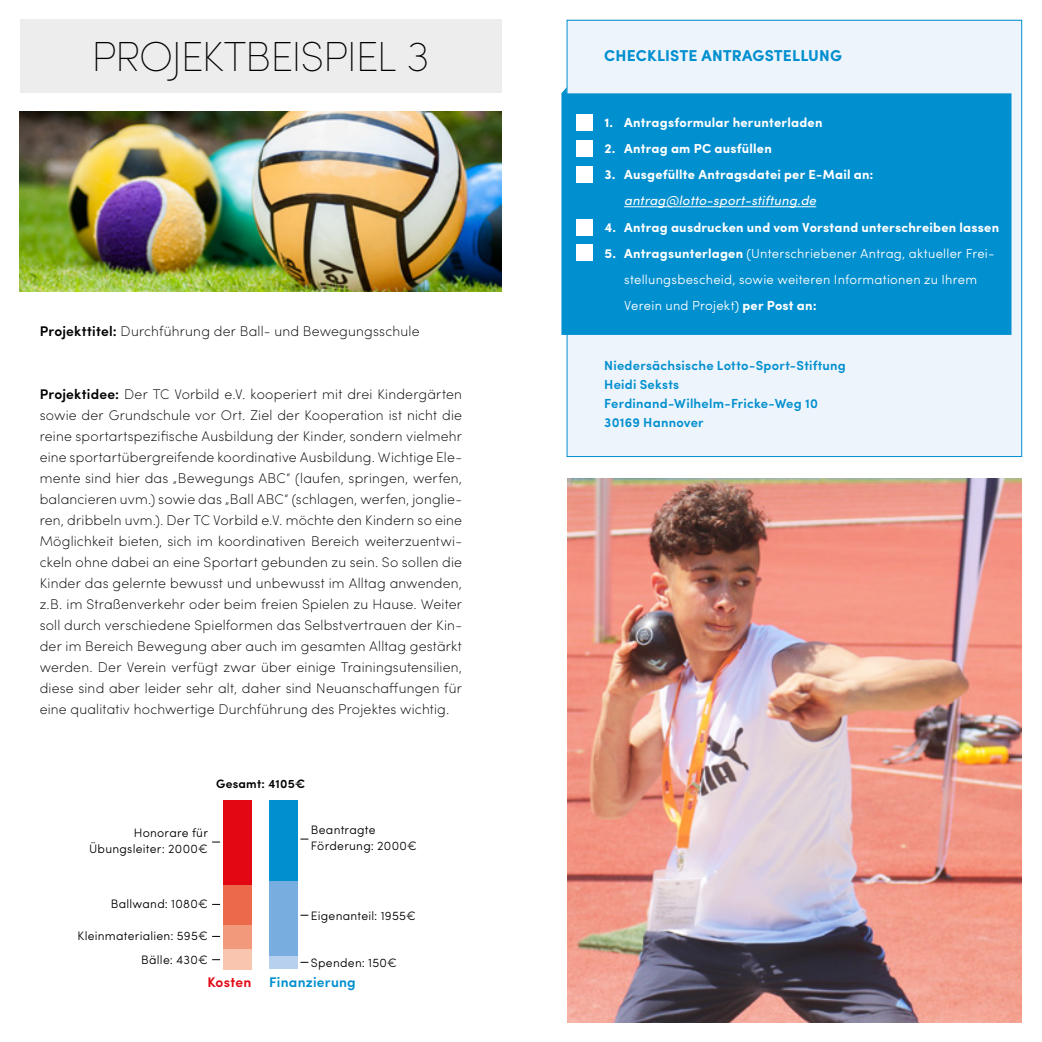
<style>
.page{position:relative;width:1042px;height:1042px;background:#fff}
.page>*{position:absolute;margin:0;border:0;box-sizing:border-box;transform-origin:0 0}
.t1{font:200 42.18px "Sofia Pro";letter-spacing:-.03em;color:#000}
.t2{font:700 15.75px "Sofia Pro";letter-spacing:.01em;color:#008fcf}
.t3{font:200 14px/21px "Sofia Pro";letter-spacing:.015em;color:#000;text-align:justify}
.t4{font:600 14px "Sofia Pro";letter-spacing:.015em;color:#008fcf}
.t5{font:600 14px "Sofia Pro";letter-spacing:.015em;color:#e30613}
.t6{font:700 13.12px "Sofia Pro";letter-spacing:.02em;color:#fff}
.t7{font:300 13.12px/26.2px "Sofia Pro";letter-spacing:.015em;color:#fff}
.t8{font:600 13.12px/19.2px "Sofia Pro";letter-spacing:.02em;color:#008fcf}
.t9{font:italic 13.12px "Sofia Pro";letter-spacing:.01em;color:#fff}
.t10{font:300 12.25px/15.8px "Sofia Pro";letter-spacing:.02em;color:#000;text-align:right}
.t11{font:600 12.25px "Sofia Pro";letter-spacing:.02em;color:#000}
.s1{font-weight:600}
.s2{font-weight:700}
</style>
<div class="page">
<div style="left:567px;top:20px;width:454px;height:437px;background:#eef4fb"></div>
<div style="left:561px;top:88px;width:450px;height:247px;background:#008fcf"></div>
<hr style="left:624px;top:206px;width:192px;height:1px;background:#fff">
<img style="left:567px;top:479px;width:454px;height:543px">
<div style="left:20px;top:20px;width:481px;height:73px;background:#ededed"></div>
<img style="left:20px;top:112px;width:481px;height:179px">
<div style="left:269px;top:877px;width:28px;height:92px;background:#b7d0ee"></div>
<div style="left:269px;top:861px;width:28px;height:94px;background:#78aedf"></div>
<div style="left:269px;top:800px;width:28px;height:80px;background:#008fcf"></div>
<div style="left:223px;top:904px;width:28px;height:45px;background:#f3997b"></div>
<div style="left:223px;top:949px;width:28px;height:20px;background:#f9c5af"></div>
<div style="left:223px;top:820px;width:28px;height:104px;background:#ed694b"></div>
<div style="left:223px;top:800px;width:28px;height:84px;background:#e30613"></div>
<div style="left:577px;top:115px;width:16px;height:16px;background:#fff"></div>
<div style="left:577px;top:140px;width:16px;height:17px;background:#fff"></div>
<div style="left:577px;top:219px;width:16px;height:16px;background:#fff"></div>
<div style="left:577px;top:166px;width:16px;height:16px;background:#fff"></div>
<div style="left:577px;top:245px;width:16px;height:16px;background:#fff"></div>
<h1 class="t1" style="left:91px;top:28px;width:340px">PROJEKTBEISPIEL 3</h1>
<p class="t3" style="left:40px;top:320px;width:381px"><span class="s1">Projekttitel:</span> Durchführung der Ball- und Bewegungsschule</p>
<p class="t3" style="left:40px;top:383px;width:424px"><span class="s1">Projektidee:</span> Der TC Vorbild e.V. kooperiert mit drei Kindergärten sowie der Grundschule vor Ort. Ziel der Kooperation ist nicht die reine sportartspezifische Ausbildung der Kinder, sondern vielmehr eine sportartübergreifende koordinative Ausbildung. Wichtige Ele&shy;mente sind hier das „Bewegungs ABC“ (laufen, springen, werfen, balancieren uvm.) sowie das „Ball ABC“ (schlagen, werfen, jonglie&shy;ren, dribbeln uvm.). Der TC Vorbild e.V. möchte den Kindern so eine Möglichkeit bieten, sich im koordinativen Bereich weiterzuentwi&shy;ckeln ohne dabei an eine Sportart gebunden zu sein. So sollen die Kinder das gelernte bewusst und unbewusst im Alltag anwenden, z.B. im Straßenverkehr oder beim freien Spielen zu Hause. Weiter soll durch verschiedene Spielformen das Selbstvertrauen der Kin&shy;der im Bereich Bewegung aber auch im gesamten Alltag gestärkt werden. Der Verein verfügt zwar über einige Trainingsutensilien, diese sind aber leider sehr alt, daher sind Neuanschaffungen für eine qualitativ hochwertige Durchführung des Projektes wichtig.</p>
<p class="t11" style="left:216px;top:774px;width:91px">Gesamt: 4105€</p>
<p class="t10" style="left:89px;top:824px;width:120px">Honorare für<br>Übungsleiter: 2000€</p>
<p class="t10" style="left:311px;top:821px;width:108px;text-align:left">Beantragte<br>Förderung: 2000€</p>
<p class="t10" style="left:111px;top:895px;width:99px">Ballwand: 1080€</p>
<p class="t10" style="left:78px;top:927px;width:132px">Kleinmaterialien: 595€</p>
<p class="t10" style="left:141px;top:951px;width:68px">Bälle: 430€</p>
<p class="t10" style="left:311px;top:906px;width:107px">Eigenanteil: 1955€</p>
<p class="t10" style="left:311px;top:954px;width:88px">Spenden: 150€</p>
<p class="t5" style="left:207px;top:971px;width:46px">Kosten</p>
<p class="t4" style="left:269px;top:971px;width:88px">Finanzierung</p>
<p class="t2" style="left:604px;top:44px;width:239px">CHECKLISTE ANTRAGSTELLUNG</p>
<p class="t6" style="left:604px;top:112px;width:220px">1. Antragsformular herunterladen</p>
<p class="t6" style="left:604px;top:138px;width:169px">2. Antrag am PC ausfüllen</p>
<p class="t6" style="left:604px;top:165px;width:271px">3. Ausgefüllte Antragsdatei per E-Mail an:</p>
<p class="t9" style="left:624px;top:191px;width:194px">antrag@lotto-sport-stiftung.de</p>
<p class="t6" style="left:604px;top:217px;width:396px">4. Antrag ausdrucken und vom Vorstand unterschreiben lassen</p>
<p class="t7" style="left:624px;top:239px;width:372px;text-indent:-20px"><span class="s2">5. Antragsunterlagen</span> (Unterschriebener Antrag, aktueller Frei&shy;stellungsbescheid, sowie weiteren Informationen zu Ihrem<br>Verein und Projekt) <span class="s2">per Post an:</span></p>
<p class="t8" style="left:604px;top:354px;width:243px">Niedersächsische Lotto-Sport-Stiftung<br>Heidi Seksts<br>Ferdinand-Wilhelm-Fricke-Weg 10<br>30169 Hannover</p>
</div>
